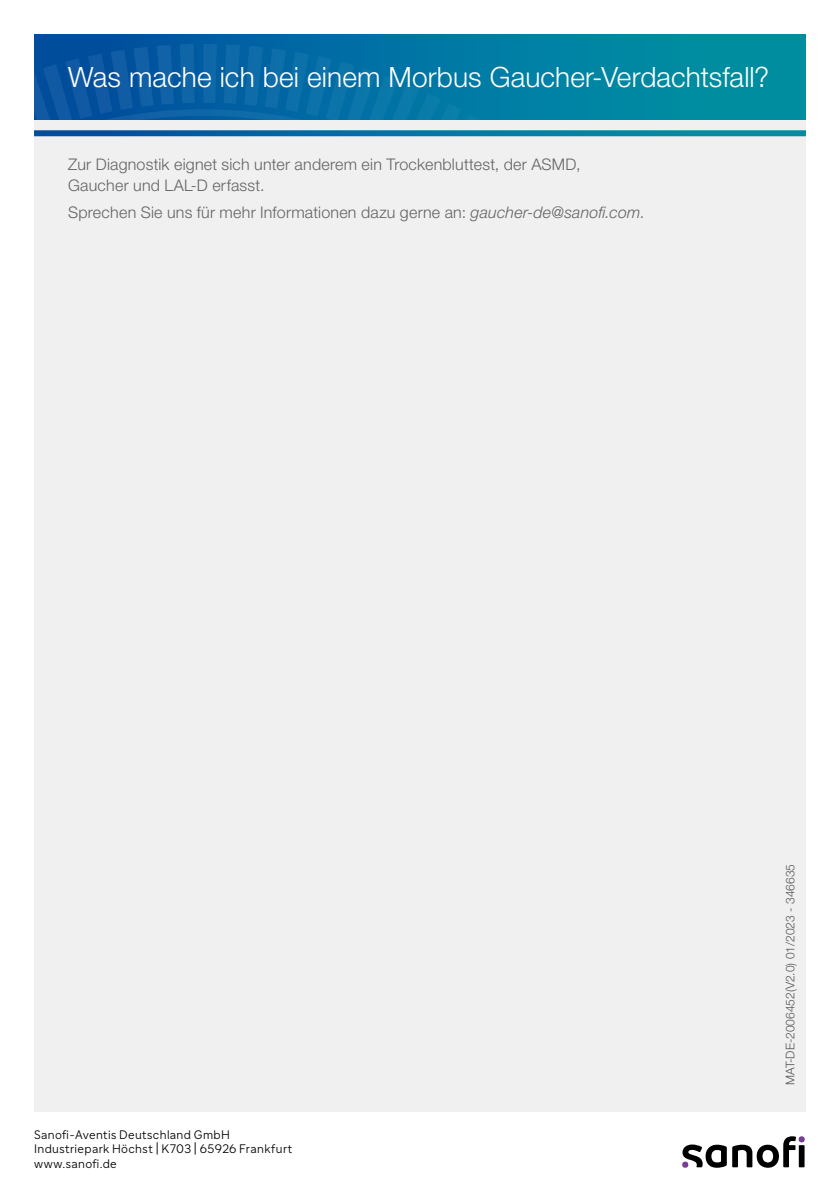
<style>
.page{position:relative;width:840px;height:1191px;background:#fff}
.page>*{position:absolute;margin:0;border:0;box-sizing:border-box;transform-origin:0 0}
.t1{font:300 28px "Helvetica Neue LT Std";letter-spacing:.005em;color:#fff}
.t2{font:300 16px/21px "Helvetica Neue LT Std";letter-spacing:.015em;color:#636362}
.t3{font:300 12px/14.4px "Sanofi Sans";letter-spacing:.03em;color:#000}
.t4{font:300 12px "Helvetica Neue LT Std";color:#565656}
.s1{font-style:italic}
</style>
<div class="page">
<div style="left:34px;top:34px;width:771px;height:1077px;background:#f0f0f0"></div>
<div style="left:34px;top:34px;width:771px;height:85px;background:linear-gradient(to right,#004c9f,#0098a4)"></div>
<svg style="left:34px;top:44px;width:643px;height:75px;background:#046fa3"></svg>
<svg style="left:34px;top:130px;width:771px;height:6px;background:#0b77a5"></svg>
<svg style="left:682px;top:1136px;width:122px;height:31px"></svg>
<h1 class="t1" style="left:68px;top:59px;width:702px">Was mache ich bei einem Morbus Gaucher-Verdachtsfall?</h1>
<p class="t2" style="left:68px;top:154px;width:513px">Zur Diagnostik eignet sich unter anderem ein Trockenbluttest, der ASMD,<br>Gaucher und LAL-D erfasst.</p>
<p class="t2" style="left:68px;top:201px;width:577px">Sprechen Sie uns für mehr Informationen dazu gerne an: <span class="s1">gaucher-de@sanofi.com</span>.</p>
<p class="t3" style="left:34px;top:1127px;width:260px">Sanofi-Aventis Deutschland GmbH<br>Industriepark Höchst | K703 | 65926 Frankfurt www.sanofi.de</p>
<p class="t4" style="left:782px;top:1085px;width:222px;rotate:-90deg">MAT-DE-2006452(V2.0) 01/2023 - 346635</p>
</div>
